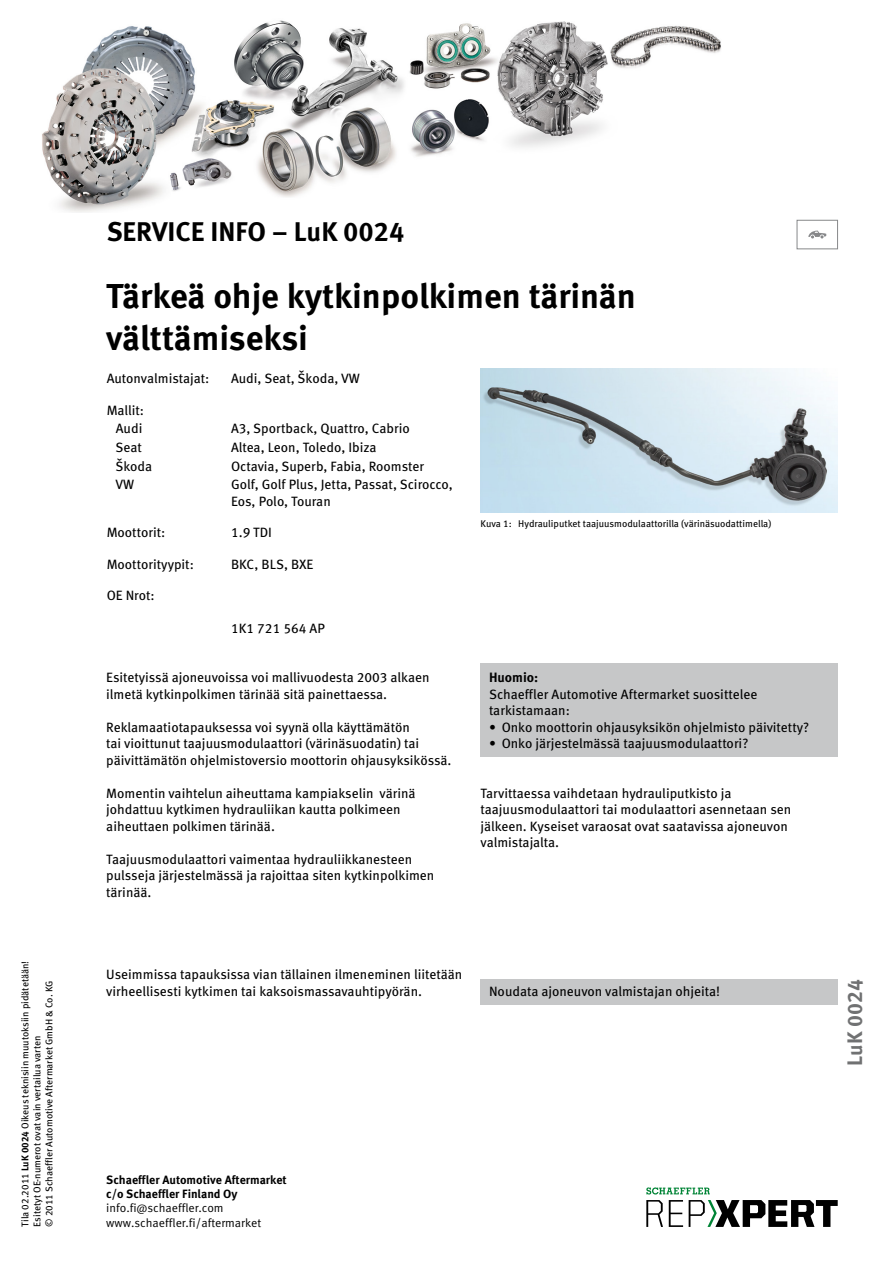
<style>
.page{position:relative;width:893px;height:1263px;background:#fff}
.page>*{position:absolute;margin:0;border:0;box-sizing:border-box;transform-origin:0 0}
.t1{font:700 34.5px/41.4px "Meta Pro";letter-spacing:-.005em;color:#000}
.t2{font:700 27px "Meta Pro";color:#000}
.t3{font:700 21px "Meta Pro";color:#707172}
.t4{font:13.5px/16.5px "Meta Pro";color:#000}
.t5{font:700 13.5px "Meta Pro";color:#000}
.t6{font:700 12px/14.4px "Meta Pro";color:#000}
.t7{font:12px/14.4px "Meta Pro Norm";color:#000}
.t8{font:9.75px/12px "Meta Pro";color:#000}
.s1{font-weight:700}
</style>
<div class="page">
<div style="left:480px;top:663px;width:358px;height:94px;background:#c6c7c8"></div>
<img style="left:480px;top:369px;width:358px;height:144px">
<div style="left:480px;top:980px;width:358px;height:25px;background:#c6c7c8"></div>
<div style="left:797px;top:220px;width:41px;height:29px;border:1px solid #87888a"></div>
<svg style="left:808px;top:231px;width:18px;height:7px"></svg>
<img style="left:42px;top:20px;width:679px;height:192px">
<svg style="left:646px;top:1200px;width:17px;height:27px"></svg>
<svg style="left:669px;top:1200px;width:14px;height:27px"></svg>
<svg style="left:689px;top:1200px;width:149px;height:27px"></svg>
<svg style="left:646px;top:1187px;width:64px;height:7px"></svg>
<p class="t8" style="left:19px;top:1227px;width:267px;rotate:-90deg">Tila 02.2011 <span class="s1">LuK 0024</span> Oikeus teknisiin muutoksiin pidätetään!<br>Esitetyt OE-numerot ovat vain vertailua varten<br>© 2011 Schaeffler Automotive Aftermarket GmbH &amp; Co. KG</p>
<h2 class="t2" style="left:107px;top:210px;width:299px">SERVICE INFO – LuK 0024</h2>
<h1 class="t1" style="left:106px;top:273px;width:531px">Tärkeä ohje kytkinpolkimen tärinän välttämiseksi</h1>
<p class="t4" style="left:107px;top:369px;width:104px">Autonvalmistajat:</p>
<p class="t4" style="left:231px;top:369px;width:130px">Audi, Seat, Škoda, VW</p>
<p class="t4" style="left:107px;top:400px;width:39px;line-height:18.8px;text-align:center">Mallit:<br>Audi</p>
<p class="t4" style="left:231px;top:419px;width:180px">A3, Sportback, Quattro, Cabrio</p>
<p class="t4" style="left:116px;top:438px;width:28px">Seat</p>
<p class="t4" style="left:231px;top:438px;width:147px">Altea, Leon, Toledo, Ibiza</p>
<p class="t4" style="left:116px;top:457px;width:38px">Škoda</p>
<p class="t4" style="left:231px;top:457px;width:195px">Octavia, Superb, Fabia, Roomster</p>
<p class="t4" style="left:116px;top:475px;width:20px">VW</p>
<p class="t4" style="left:231px;top:475px;width:223px">Golf, Golf Plus, Jetta, Passat, Scirocco,<br>Eos, Polo, Touran</p>
<p class="t4" style="left:107px;top:523px;width:60px">Moottorit:</p>
<p class="t4" style="left:231px;top:523px;width:43px">1.9 TDI</p>
<p class="t4" style="left:107px;top:555px;width:89px">Moottorityypit:</p>
<p class="t4" style="left:231px;top:555px;width:84px">BKC, BLS, BXE</p>
<p class="t4" style="left:107px;top:586px;width:50px">OE Nrot:</p>
<p class="t4" style="left:231px;top:619px;width:95px">1K1 721 564 AP</p>
<p class="t4" style="left:106px;top:668px;width:325px">Esitetyissä ajoneuvoissa voi mallivuodesta 2003 alkaen ilmetä kytkinpolkimen tärinää sitä painettaessa.</p>
<p class="t4" style="left:106px;top:718px;width:347px">Reklamaatiotapauksessa voi syynä olla käyttämätön<br>tai vioittunut taajuusmodulaattori (värinäsuodatin) tai päivittämätön ohjelmistoversio moottorin ohjausyksikössä.</p>
<p class="t4" style="left:106px;top:784px;width:311px">Momentin vaihtelun aiheuttama kampiakselin värinä johdattuu kytkimen hydrauliikan kautta polkimeen aiheuttaen polkimen tärinää.</p>
<p class="t4" style="left:106px;top:850px;width:330px">Taajuusmodulaattori vaimentaa hydrauliikkanesteen pulsseja järjestelmässä ja rajoittaa siten kytkinpolkimen tärinää.</p>
<p class="t8" style="left:480px;top:517px;width:292px">Kuva 1: Hydrauliputket taajuusmodulaattorilla (värinäsuodattimella)</p>
<p class="t5" style="left:489px;top:667px;width:51px">Huomio:</p>
<p class="t4" style="left:489px;top:685px;width:270px">Schaeffler Automotive Aftermarket suosittelee tarkistamaan:</p>
<p class="t4" style="left:489px;top:718px;width:322px">• Onko moottorin ohjausyksikön ohjelmisto päivitetty?</p>
<p class="t4" style="left:489px;top:734px;width:261px">• Onko järjestelmässä taajuusmodulaattori?</p>
<p class="t4" style="left:480px;top:784px;width:312px">Tarvittaessa vaihdetaan hydrauliputkisto ja taajuusmodulaattori tai modulaattori asennetaan sen jälkeen. Kyseiset varaosat ovat saatavissa ajoneuvon valmistajalta.</p>
<p class="t4" style="left:106px;top:965px;width:357px">Useimmissa tapauksissa vian tällainen ilmeneminen liitetään virheellisesti kytkimen tai kaksoismassavauhtipyörän.</p>
<h3 class="t3" style="left:838px;top:1065px;width:88px;rotate:-90deg">LuK 0024</h3>
<p class="t4" style="left:489px;top:982px;width:233px">Noudata ajoneuvon valmistajan ohjeita!</p>
<p class="t6" style="left:106px;top:1171px;width:182px">Schaeffler Automotive Aftermarket c/o Schaeffler Finland Oy</p>
<p class="t7" style="left:106px;top:1200px;width:156px">info.fi@schaeffler.com www.schaeffler.fi/aftermarket</p>
</div>
